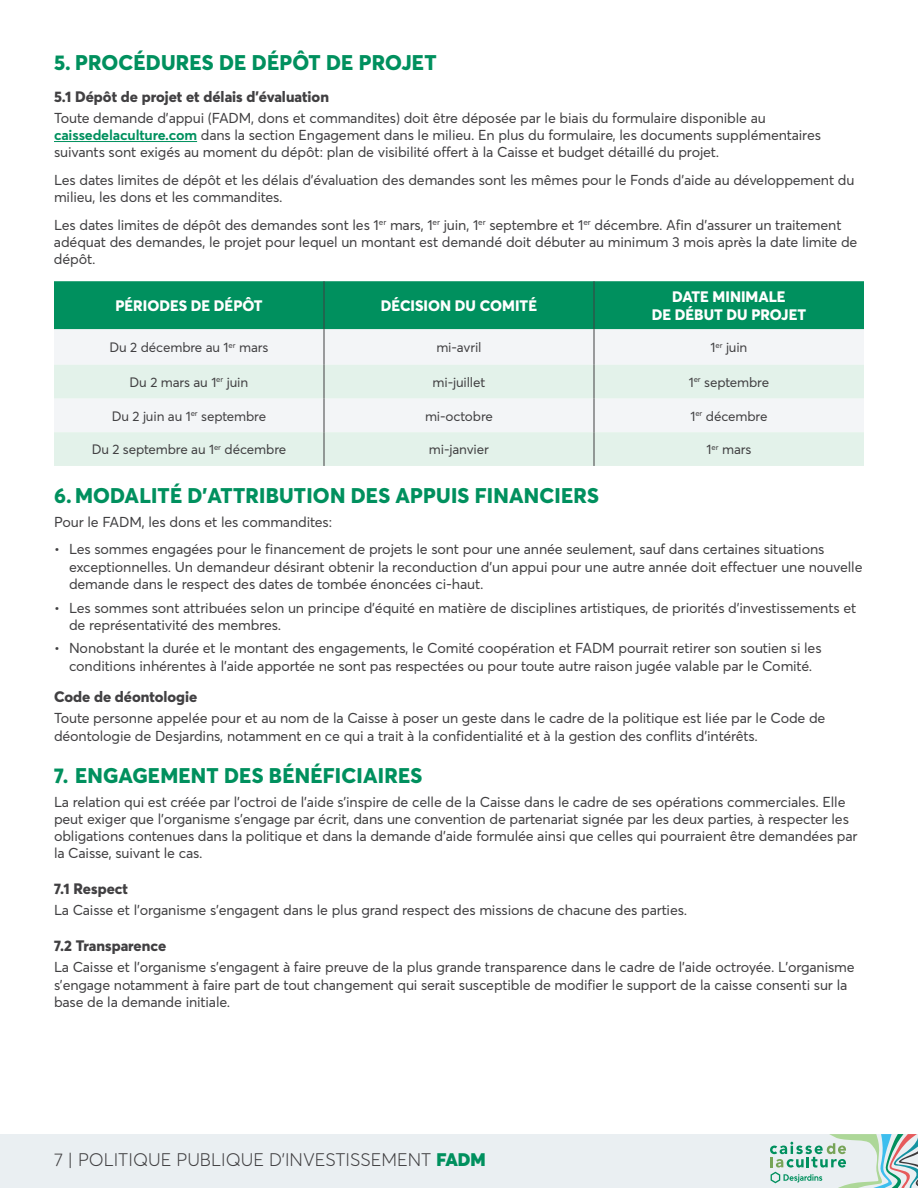
<style>
.page{position:relative;width:918px;height:1188px;background:#fff}
.page>*{position:absolute;margin:0;border:0;box-sizing:border-box;transform-origin:0 0}
.t1{font:800 21px "Averta";letter-spacing:.01em;color:#00905e}
.t2{font:300 18px "Averta";color:#414042}
.t3{font:800 15px "Averta";color:#414042}
.t4{font:800 15px/18px "Averta";color:#fff;text-align:center}
.t5{font:14.25px/17.1px "Averta";letter-spacing:-.01em;color:#414042}
.t6{font:13.5px "Averta D";letter-spacing:-.01em;color:#414042}
.s1{font-weight:700;color:#00905e}
.s2{font-family:"Averta D";font-weight:900;color:#00905e}
</style>
<div class="page">
<div style="left:0;top:1134px;width:918px;height:54px;background:#eaeff2"></div>
<svg style="left:770px;top:1134px;width:148px;height:54px"></svg>
<hr style="left:54px;top:141px;width:143px;height:1px;background:#00905e">
<div style="left:54px;top:281px;width:810px;height:48px;background:#00905e"></div>
<div style="left:54px;top:329px;width:810px;height:36px;background:#f3f5f7"></div>
<svg style="left:54px;top:365px;width:810px;height:101px;fill:#e3f2ea"></svg>
<hr style="left:324px;top:281px;width:1px;height:48px;background:#414042">
<hr style="left:594px;top:281px;width:1px;height:48px;background:#414042">
<hr style="left:324px;top:329px;width:1px;height:36px;background:#414042">
<hr style="left:594px;top:329px;width:1px;height:36px;background:#414042">
<hr style="left:324px;top:365px;width:1px;height:33px;background:#414042">
<hr style="left:594px;top:365px;width:1px;height:33px;background:#414042">
<hr style="left:324px;top:398px;width:1px;height:34px;background:#414042">
<hr style="left:594px;top:398px;width:1px;height:34px;background:#414042">
<hr style="left:324px;top:432px;width:1px;height:34px;background:#414042">
<hr style="left:594px;top:432px;width:1px;height:34px;background:#414042">
<h1 class="t1" style="left:54px;top:49px;width:384px">5. PROCÉDURES DE DÉPÔT DE PROJET</h1>
<p class="t3" style="left:54px;top:87px;width:277px">5.1 Dépôt de projet et délais d’évaluation</p>
<p class="t5" style="left:54px;top:109px;width:769px">Toute demande d’appui (FADM, dons et commandites) doit être déposée par le biais du formulaire disponible au <span class="s1">caissedelaculture.com</span> dans la section Engagement dans le milieu. En plus du formulaire, les documents supplémentaires suivants sont exigés au moment du dépôt : plan de visibilité offert à la Caisse et budget détaillé du projet.</p>
<p class="t5" style="left:54px;top:172px;width:802px">Les dates limites de dépôt et les délais d’évaluation des demandes sont les mêmes pour le Fonds d’aide au développement du milieu, les dons et les commandites.</p>
<p class="t5" style="left:54px;top:217px;width:805px">Les dates limites de dépôt des demandes sont les 1<sup>er</sup> mars, 1<sup>er</sup> juin, 1<sup>er</sup> septembre et 1<sup>er</sup> décembre. Afin d’assurer un traitement adéquat des demandes, le projet pour lequel un montant est demandé doit débuter au minimum 3 mois après la date limite de dépôt.</p>
<p class="t4" style="left:115px;top:297px;width:149px">PÉRIODES DE DÉPÔT</p>
<p class="t4" style="left:381px;top:297px;width:158px">DÉCISION DU COMITÉ</p>
<p class="t4" style="left:652px;top:288px;width:156px">DATE MINIMALE<br>DE DÉBUT DU PROJET</p>
<p class="t6" style="left:110px;top:339px;width:160px">Du 2 décembre au 1<sup>er</sup> mars</p>
<p class="t6" style="left:436px;top:339px;width:47px">mi-avril</p>
<p class="t6" style="left:710px;top:339px;width:39px">1<sup>er</sup> juin</p>
<p class="t6" style="left:130px;top:374px;width:120px">Du 2 mars au 1<sup>er</sup> juin</p>
<p class="t6" style="left:433px;top:374px;width:54px">mi-juillet</p>
<p class="t6" style="left:689px;top:374px;width:82px">1<sup>er</sup> septembre</p>
<p class="t6" style="left:112px;top:407px;width:156px">Du 2 juin au 1<sup>er</sup> septembre</p>
<p class="t6" style="left:425px;top:407px;width:69px">mi-octobre</p>
<p class="t6" style="left:690px;top:407px;width:79px">1<sup>er</sup> décembre</p>
<p class="t6" style="left:92px;top:441px;width:196px">Du 2 septembre au 1<sup>er</sup> décembre</p>
<p class="t6" style="left:429px;top:441px;width:62px">mi-janvier</p>
<p class="t6" style="left:707px;top:441px;width:46px">1<sup>er</sup> mars</p>
<h1 class="t1" style="left:54px;top:482px;width:547px">6. MODALITÉ D’ATTRIBUTION DES APPUIS FINANCIERS</h1>
<p class="t5" style="left:54px;top:513px;width:280px">Pour le FADM, les dons et les commandites :</p>
<p class="t5" style="left:69px;top:541px;width:795px;text-indent:-15px">• Les sommes engagées pour le financement de projets le sont pour une année seulement, sauf dans certaines situations exceptionnelles. Un demandeur désirant obtenir la reconduction d’un appui pour une autre année doit effectuer une nouvelle demande dans le respect des dates de tombée énoncées ci-haut.</p>
<p class="t5" style="left:69px;top:599px;width:789px;text-indent:-15px">• Les sommes sont attribuées selon un principe d’équité en matière de disciplines artistiques, de priorités d’investissements et de représentativité des membres.</p>
<p class="t5" style="left:54px;top:640px;width:769px;text-align:center">• Nonobstant la durée et le montant des engagements, le Comité coopération et FADM pourrait retirer son soutien si les conditions inhérentes à l’aide apportée ne sont pas respectées ou pour toute autre raison jugée valable par le Comité.</p>
<p class="t3" style="left:54px;top:687px;width:145px">Code de déontologie</p>
<p class="t5" style="left:54px;top:710px;width:773px">Toute personne appelée pour et au nom de la Caisse à poser un geste dans le cadre de la politique est liée par le Code de déontologie de Desjardins, notamment en ce qui a trait à la confidentialité et à la gestion des conflits d’intérêts.</p>
<h1 class="t1" style="left:54px;top:762px;width:370px">7. ENGAGEMENT DES BÉNÉFICIAIRES</h1>
<p class="t5" style="left:54px;top:794px;width:805px">La relation qui est créée par l’octroi de l’aide s’inspire de celle de la Caisse dans le cadre de ses opérations commerciales. Elle peut exiger que l’organisme s’engage par écrit, dans une convention de partenariat signée par les deux parties, à respecter les obligations contenues dans la politique et dans la demande d’aide formulée ainsi que celles qui pourraient être demandées par la Caisse, suivant le cas.</p>
<p class="t3" style="left:54px;top:879px;width:76px">7.1 Respect</p>
<p class="t5" style="left:54px;top:902px;width:635px">La Caisse et l’organisme s’engagent dans le plus grand respect des missions de chacune des parties.</p>
<p class="t3" style="left:54px;top:936px;width:114px">7.2 Transparence</p>
<p class="t5" style="left:54px;top:959px;width:802px">La Caisse et l’organisme s’engagent à faire preuve de la plus grande transparence dans le cadre de l’aide octroyée. L’organisme s’engage notamment à faire part de tout changement qui serait susceptible de modifier le support de la caisse consenti sur la base de la demande initiale.</p>
<p class="t2" style="left:54px;top:1149px;width:433px">7 | POLITIQUE PUBLIQUE D’INVESTISSEMENT <span class="s2">FADM</span></p>
</div>
